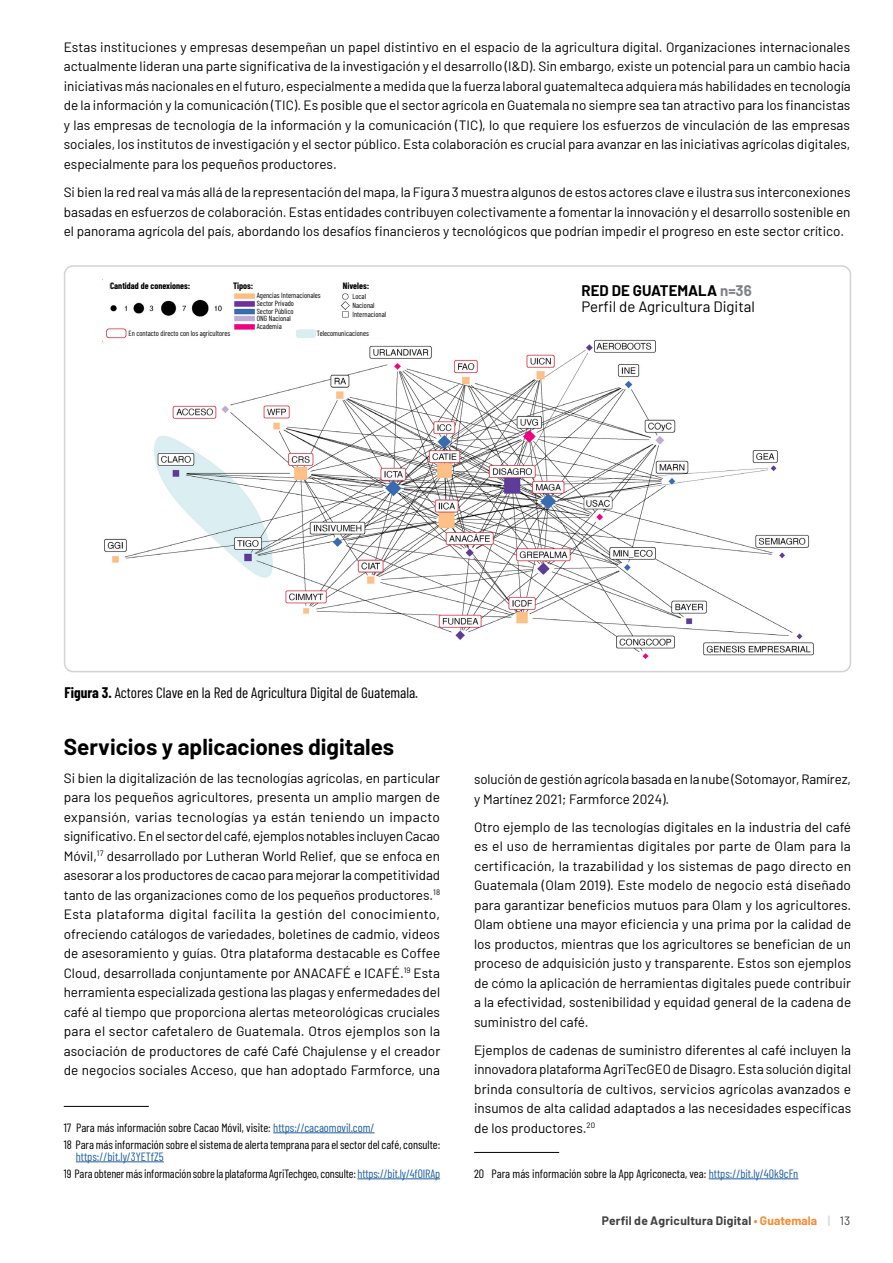
<style>
.page{position:relative;width:893px;height:1263px;background:#fff}
.page>*{position:absolute;margin:0;border:0;box-sizing:border-box;transform-origin:0 0}
.t1{font:700 22.5px "Barlow";color:#000}
.t2{font:15px "Barlow Condensed";color:#000}
.t3{font:15px/16.5px "Barlow";color:#000}
.t4{font:13.5px/19.5px "Barlow";color:#000;text-align:justify}
.t5{font:12px/17px "Barlow Condensed";color:#000}
.t6{font:700 12px "Barlow";letter-spacing:.02em;color:#414042}
.t7{font:700 9px "Barlow Condensed";color:#000}
.t8{font:7.5px/7.6px "Barlow Condensed";color:#000}
.s1{font-weight:700}
.s2{font-weight:700;color:#808285}
.s3{color:#215e9e}
.s4{color:#f68b33}
.s5{color:#dcddde}
.s6{font-weight:400}
</style>
<div class="page">
<hr style="left:64px;top:1106px;width:85px;height:1px;background:#000">
<hr style="left:273px;top:1132px;width:102px;height:1px;background:#215e9e">
<hr style="left:76px;top:1161px;width:88px;height:1px;background:#215e9e">
<hr style="left:357px;top:1178px;width:83px;height:1px;background:#215e9e">
<div style="left:64px;top:265px;width:787px;height:407px;border:2px solid #d1d3d4;border-radius:9px"></div>
<hr style="left:474px;top:1152px;width:85px;height:1px;background:#000">
<hr style="left:709px;top:1178px;width:89px;height:1px;background:#215e9e">
<img style="left:104px;top:284px;width:709px;height:375px">
<div style="left:101px;top:276px;width:320px;height:68px;border:4px solid #fff;border-radius:5px"></div>
<div style="left:559px;top:319px;width:229px;height:7px;background:#fff"></div>
<div style="left:573px;top:278px;width:240px;height:41px;background:#fff"></div>
<div style="left:110px;top:280px;width:84px;height:12px;background:#fff"></div>
<div style="left:129px;top:330px;width:103px;height:7px;background:#fff"></div>
<div style="left:317px;top:330px;width:67px;height:7px;background:#fff"></div>
<div style="left:257px;top:293px;width:73px;height:36px;background:#fff"></div>
<div style="left:352px;top:293px;width:52px;height:26px;background:#fff"></div>
<div style="left:233px;top:280px;width:26px;height:12px;background:#fff"></div>
<div style="left:343px;top:280px;width:39px;height:12px;background:#fff"></div>
<div style="left:297px;top:329px;width:19px;height:9px;background:#daeef2;border-radius:3px"></div>
<p class="t4" style="left:64px;top:36px;width:788px">Estas instituciones y empresas desempeñan un papel distintivo en el espacio de la agricultura digital. Organizaciones internacionales actualmente lideran una parte significativa de la investigación y el desarrollo (I&amp;D). Sin embargo, existe un potencial para un cambio hacia iniciativas más nacionales en el futuro, especialmente a medida que la fuerza laboral guatemalteca adquiera más habilidades en tecnología de la información y la comunicación (TIC). Es posible que el sector agrícola en Guatemala no siempre sea tan atractivo para los financistas y las empresas de tecnología de la información y la comunicación (TIC), lo que requiere los esfuerzos de vinculación de las empresas sociales, los institutos de investigación y el sector público. Esta colaboración es crucial para avanzar en las iniciativas agrícolas digitales, especialmente para los pequeños productores.</p>
<p class="t4" style="left:64px;top:181px;width:788px">Si bien la red real va más allá de la representación del mapa, la Figura 3 muestra algunos de estos actores clave e ilustra sus interconexiones basadas en esfuerzos de colaboración. Estas entidades contribuyen colectivamente a fomentar la innovación y el desarrollo sostenible en el panorama agrícola del país, abordando los desafíos financieros y tecnológicos que podrían impedir el progreso en este sector crítico.</p>
<p class="t7" style="left:110px;top:279px;width:82px">Cantidad de conexiones:</p>
<p class="t7" style="left:233px;top:279px;width:22px">Tipos:</p>
<p class="t7" style="left:343px;top:279px;width:28px">Niveles:</p>
<p class="t8" style="left:257px;top:291px;width:65px">Agencias Internacionales<br>Sector Privado<br>Sector Público<br>ONG Nacional<br>Academia</p>
<p class="t8" style="left:352px;top:292px;width:35px;line-height:9px">Local<br>Nacional<br>Internacional</p>
<p class="t8" style="left:129px;top:329px;width:103px">En contacto directo con los agricultores</p>
<p class="t8" style="left:317px;top:329px;width:53px">Telecomunicaciones</p>
<p class="t3" style="left:581px;top:281px;width:175px"><span class="s1">RED DE GUATEMALA</span> <span class="s2">n=36<br></span>Perfil de Agricultura Digital</p>
<p class="t2" style="left:65px;top:682px;width:355px"><span class="s1">Figura 3.</span> Actores Clave en la Red de Agricultura Digital de Guatemala.</p>
<h1 class="t1" style="left:64px;top:730px;width:332px">Servicios y aplicaciones digitales</h1>
<p class="t4" style="left:64px;top:767px;width:378px">Si bien la digitalización de las tecnologías agrícolas, en particular para los pequeños agricultores, presenta un amplio margen de expansión, varias tecnologías ya están teniendo un impacto significativo. En el sector del café, ejemplos notables incluyen Cacao Móvil,<sup>17</sup> desarrollado por Lutheran World Relief, que se enfoca en asesorar a los productores de cacao para mejorar la competitividad tanto de las organizaciones como de los pequeños productores.<sup>18<br></sup>Esta plataforma digital facilita la gestión del conocimiento, ofreciendo catálogos de variedades, boletines de cadmio, videos de asesoramiento y guías. Otra plataforma destacable es Coffee Cloud, desarrollada conjuntamente por ANACAFÉ e ICAFÉ.<sup>19</sup> Esta herramienta especializada gestiona las plagas y enfermedades del café al tiempo que proporciona alertas meteorológicas cruciales para el sector cafetalero de Guatemala. Otros ejemplos son la asociación de productores de café Café Chajulense y el creador de negocios sociales Acceso, que han adoptado Farmforce, una</p>
<p class="t5" style="left:64px;top:1118px;width:378px">17 Para más información sobre Cacao Móvil, visite: <span class="s3">https://cacaomovil.com/<br></span>18 Para más información sobre el sistema de alerta temprana para el sector del café, consulte:</p>
<p class="t5" style="left:64px;top:1147px;width:378px;text-indent:12px"><span class="s3">https://bit.ly/3YETfZ5<br></span>19 Para obtener más información sobre la plataforma AgriTechgeo, consulte: <span class="s3">https://bit.ly/4f0IRAp</span></p>
<p class="t4" style="left:474px;top:769px;width:378px">solución de gestión agrícola basada en la nube (Sotomayor, Ramírez, y Martínez 2021; Farmforce 2024).</p>
<p class="t4" style="left:474px;top:816px;width:379px">Otro ejemplo de las tecnologías digitales en la industria del café es el uso de herramientas digitales por parte de Olam para la certificación, la trazabilidad y los sistemas de pago directo en Guatemala (Olam 2019). Este modelo de negocio está diseñado para garantizar beneficios mutuos para Olam y los agricultores.<br>Olam obtiene una mayor eficiencia y una prima por la calidad de los productos, mientras que los agricultores se benefician de un proceso de adquisición justo y transparente. Estos son ejemplos de cómo la aplicación de herramientas digitales puede contribuir a la efectividad, sostenibilidad y equidad general de la cadena de suministro del café.</p>
<p class="t4" style="left:474px;top:1039px;width:379px">Ejemplos de cadenas de suministro diferentes al café incluyen la innovadora plataforma AgriTecGEO de Disagro. Esta solución digital brinda consultoría de cultivos, servicios agrícolas avanzados e insumos de alta calidad adaptados a las necesidades específicas de los productores.<sup>20</sup></p>
<p class="t5" style="left:474px;top:1164px;width:326px">20 Para más información sobre la App Agriconecta, vea: <span class="s3">https://bit.ly/40k9cFn</span></p>
<p class="t6" style="left:602px;top:1211px;width:250px">Perfil de Agricultura Digital <span class="s4">• Guatemala</span> <span class="s5">|</span> <span class="s6">13</span></p>
</div>
